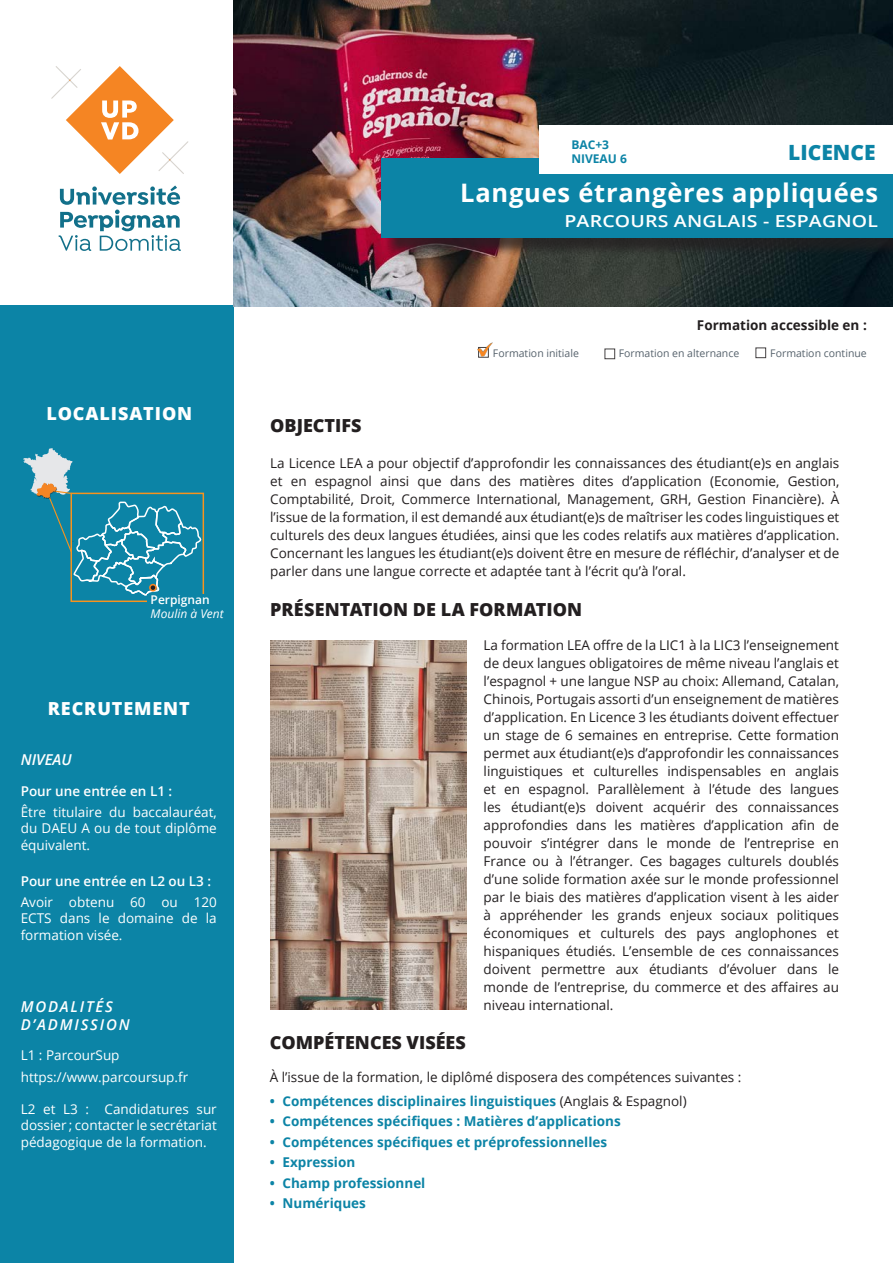
<style>
.page{position:relative;width:893px;height:1263px;background:#fff}
.page>*{position:absolute;margin:0;border:0;box-sizing:border-box;transform-origin:0 0}
.t1{font:700 25.5px "Open Sans";letter-spacing:.03em;color:#fff}
.t2{font:800 21px "Open Sans";color:#0c84a6}
.t3{font:800 18px "Open Sans";color:#231f20}
.t4{font:800 18px "Open Sans";letter-spacing:.05em;color:#fff}
.t5{font:600 16.65px "Open Sans";letter-spacing:.01em;color:#fff;scale:1.18 1}
.t6{font:italic 600 15px/18px "Open Sans";letter-spacing:.12em;color:#fff}
.t7{font:13.5px/18px "Open Sans";color:#231f20;text-align:justify}
.t8{font:13.5px/16.2px "Open Sans";color:#fff;text-align:justify}
.t9{font:700 13.5px "Open Sans";color:#0c84a6}
.t10{font:600 13.5px "Open Sans";color:#fff}
.t11{font:700 13.5px "Open Sans";color:#231f20}
.t12{font:700 12px "Open Sans";color:#0c84a6}
.t13{font:italic 12px "Open Sans";color:#fff}
.t14{font:600 12px "Open Sans";color:#fff}
.t15{font:10.5px "Open Sans";color:#56626c}
.s1{font-weight:400;color:#231f20}
</style>
<div class="page">
<div style="left:0;top:306px;width:234px;height:957px;background:#0c84a6"></div>
<img style="left:234px;top:0;width:659px;height:307px">
<div style="left:384px;top:161px;width:509px;height:96px;background:#231f20;opacity:.75"></div>
<div style="left:382px;top:158px;width:511px;height:80px;background:#0c84a6"></div>
<div style="left:540px;top:125px;width:353px;height:48px;background:#fff"></div>
<img style="left:477px;top:342px;width:15px;height:15px">
<div style="left:70px;top:493px;width:134px;height:109px;border:2px solid #f7931d"></div>
<div style="left:148px;top:595px;width:77px;height:26px;background:#0c84a6"></div>
<svg style="left:23px;top:448px;width:179px;height:150px"></svg>
<div style="left:149px;top:584px;width:8px;height:7px;border:2px solid #f58523;border-radius:50%"></div>
<img style="left:270px;top:641px;width:196px;height:369px">
<svg style="left:58px;top:186px;width:123px;height:65px"></svg>
<svg style="left:51px;top:66px;width:137px;height:108px"></svg>
<p class="t4" style="left:46px;top:400px;width:147px">LOCALISATION</p>
<p class="t14" style="left:151px;top:591px;width:61px">Perpignan</p>
<p class="t13" style="left:151px;top:606px;width:75px">Moulin à Vent</p>
<p class="t4" style="left:48px;top:694px;width:144px">RECRUTEMENT</p>
<p class="t6" style="left:21px;top:750px;width:52px">NIVEAU</p>
<p class="t10" style="left:21px;top:781px;width:153px">Pour une entrée en L1 :</p>
<p class="t8" style="left:21px;top:804px;width:198px">Être titulaire du baccalauréat, du DAEU A ou de tout diplôme équivalent.</p>
<p class="t10" style="left:21px;top:871px;width:192px">Pour une entrée en L2 ou L3 :</p>
<p class="t8" style="left:21px;top:894px;width:198px">Avoir obtenu 60 ou 120<br>ECTS dans le domaine de la formation visée.</p>
<p class="t6" style="left:21px;top:997px;width:110px">MODALITÉS<br>D’ADMISSION</p>
<p class="t8" style="left:21px;top:1047px;width:100px">L1 : ParcourSup</p>
<p class="t8" style="left:21px;top:1068px;width:169px">https://www.parcoursup.fr</p>
<p class="t8" style="left:21px;top:1101px;width:198px">L2 et L3 : Candidatures sur dossier ; contacter le secrétariat pédagogique de la formation.</p>
<p class="t12" style="left:571px;top:136px;width:39px">BAC+3</p>
<p class="t12" style="left:571px;top:150px;width:57px">NIVEAU 6</p>
<p class="t2" style="left:788px;top:136px;width:89px">LICENCE</p>
<p class="t1" style="left:460px;top:174px;width:419px">Langues étrangères appliquées</p>
<p class="t5" style="left:564px;top:209px;width:267px">PARCOURS ANGLAIS - ESPAGNOL</p>
<p class="t11" style="left:697px;top:316px;width:171px">Formation accessible en :</p>
<p class="t3" style="left:270px;top:412px;width:93px">OBJECTIFS</p>
<p class="t15" style="left:493px;top:346px;width:88px">Formation initiale</p>
<p class="t15" style="left:619px;top:346px;width:122px">Formation en alternance</p>
<p class="t15" style="left:770px;top:346px;width:98px">Formation continue</p>
<p class="t7" style="left:270px;top:454px;width:571px">La Licence LEA a pour objectif d’approfondir les connaissances des étudiant(e)s en anglais et en espagnol ainsi que dans des matières dites d’application (Economie, Gestion, Comptabilité, Droit, Commerce International, Management, GRH, Gestion Financière). À l’issue de la formation, il est demandé aux étudiant(e)s de maîtriser les codes linguistiques et culturels des deux langues étudiées, ainsi que les codes relatifs aux matières d’application.<br>Concernant les langues les étudiant(e)s doivent être en mesure de réfléchir, d’analyser et de parler dans une langue correcte et adaptée tant à l’écrit qu’à l’oral.</p>
<p class="t3" style="left:270px;top:596px;width:314px">PRÉSENTATION DE LA FORMATION</p>
<p class="t7" style="left:484px;top:635px;width:357px">La formation LEA offre de la LIC1 à la LIC3 l’enseignement de deux langues obligatoires de même niveau l’anglais et l’espagnol + une langue NSP au choix: Allemand, Catalan, Chinois, Portugais assorti d’un enseignement de matières d’application. En Licence 3 les étudiants doivent effectuer un stage de 6 semaines en entreprise. Cette formation permet aux étudiant(e)s d’approfondir les connaissances linguistiques et culturelles indispensables en anglais et en espagnol. Parallèlement à l’étude des langues les étudiant(e)s doivent acquérir des connaissances approfondies dans les matières d’application afin de pouvoir s’intégrer dans le monde de l’entreprise en France ou à l’étranger. Ces bagages culturels doublés d’une solide formation axée sur le monde professionnel par le biais des matières d’application visent à les aider à appréhender les grands enjeux sociaux politiques économiques et culturels des pays anglophones et hispaniques étudiés. L’ensemble de ces connaissances doivent permettre aux étudiants d’évoluer dans le monde de l’entreprise, du commerce et des affaires au niveau international.</p>
<p class="t3" style="left:270px;top:1029px;width:198px">COMPÉTENCES VISÉES</p>
<p class="t7" style="left:270px;top:1068px;width:473px">À l’issue de la formation, le diplômé disposera des compétences suivantes :</p>
<p class="t9" style="left:270px;top:1091px;width:418px">• Compétences disciplinaires linguistiques <span class="s1">(Anglais &amp; Espagnol)</span></p>
<p class="t9" style="left:270px;top:1112px;width:353px">• Compétences spécifiques : Matières d’applications</p>
<p class="t9" style="left:270px;top:1132px;width:339px">• Compétences spécifiques et préprofessionnelles</p>
<p class="t9" style="left:270px;top:1153px;width:87px">• Expression</p>
<p class="t9" style="left:270px;top:1173px;width:157px">• Champ professionnel</p>
<p class="t9" style="left:270px;top:1194px;width:98px">• Numériques</p>
</div>
